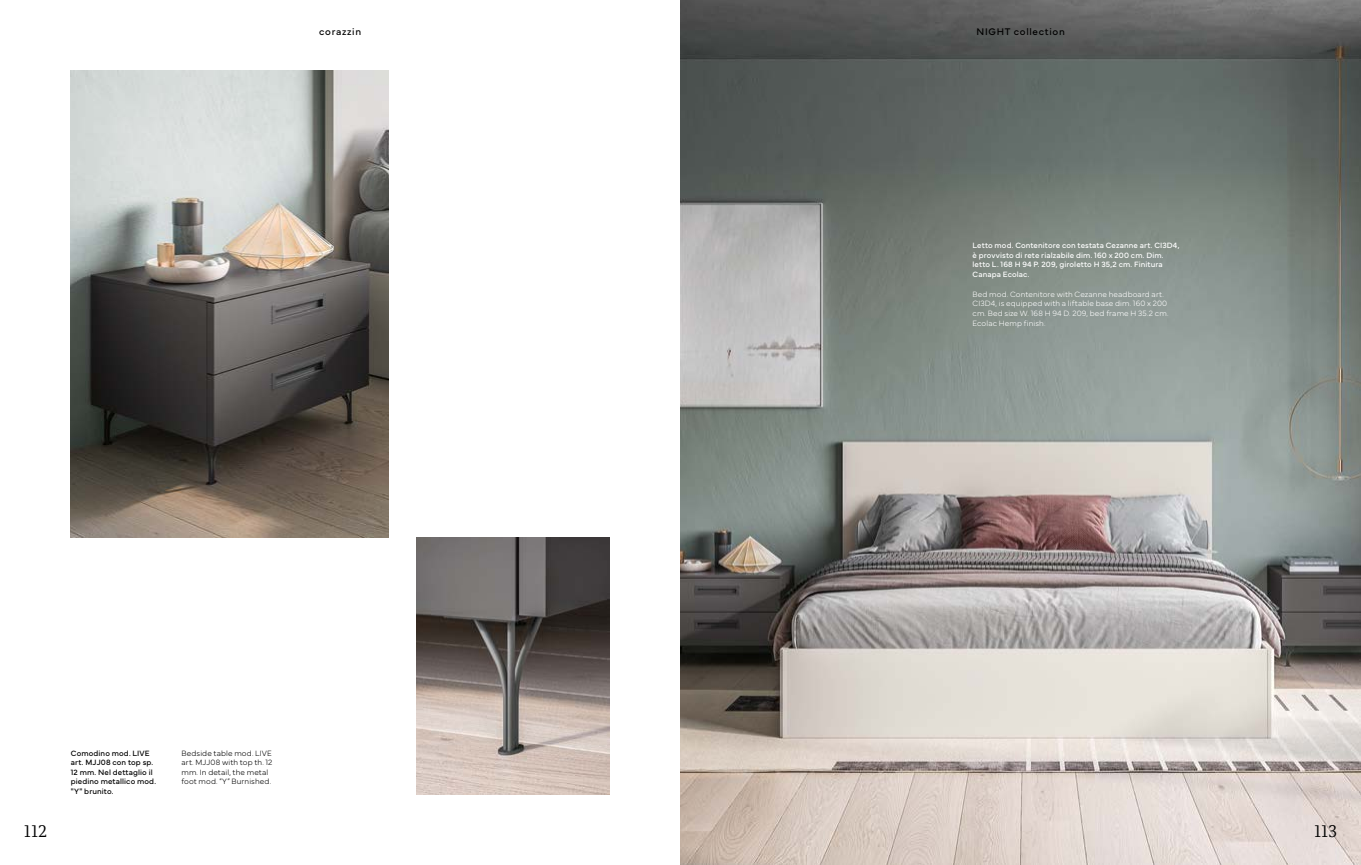
<style>
.page{position:relative;width:1361px;height:865px;background:#fff}
.page>*{position:absolute;margin:0;border:0;box-sizing:border-box;transform-origin:0 0}
.t1{font:18px "Bely";color:#000}
.t2{font:10px "Mundial";letter-spacing:.07em;color:#000}
.t3{font:8px/9.6px "Mundial";letter-spacing:.015em;color:#fff}
.t4{font:100 8px/9.6px "Mundial";letter-spacing:.015em;color:#fff}
.t5{font:8px/9.6px "Mundial";letter-spacing:.015em;color:#000}
.t6{font:100 8px/9.6px "Mundial";letter-spacing:.015em;color:#000}
</style>
<div class="page">
<img style="left:680px;top:0;width:681px;height:865px">
<img style="left:71px;top:71px;width:317px;height:467px">
<img style="left:417px;top:538px;width:193px;height:256px">
<p class="t2" style="left:319px;top:24px;width:43px">corazzin</p>
<p class="t2" style="left:976px;top:24px;width:90px">NIGHT collection</p>
<p class="t3" style="left:972px;top:240px;width:208px">Letto mod. Contenitore con testata Cezanne art. CI3D4, è provvisto di rete rialzabile dim. 160 x 200 cm. Dim. letto L. 168 H 94 P. 209, giroletto H 35,2 cm. Finitura Canapa Ecolac.</p>
<p class="t4" style="left:972px;top:288px;width:197px">Bed mod. Contenitore with Cezanne headboard art.<br>CI3D4, is equipped with a liftable base dim. 160 x 200 cm. Bed size W. 168 H 94 D. 209, bed frame H 35.2 cm.<br>Ecolac Hemp finish.</p>
<h1 class="t1" style="left:24px;top:817px;width:25px">112</h1>
<p class="t5" style="left:71px;top:747px;width:87px">Comodino mod. LIVE art. MJJ08 con top sp.<br>12 mm. Nel dettaglio il piedino metallico mod. "Y" brunito.</p>
<p class="t6" style="left:181px;top:747px;width:93px">Bedside table mod. LIVE art. MJJ08 with top th. 12 mm. In detail, the metal foot mod. “Y” Burnished.</p>
<h1 class="t1" style="left:1314px;top:817px;width:24px">113</h1>
</div>
